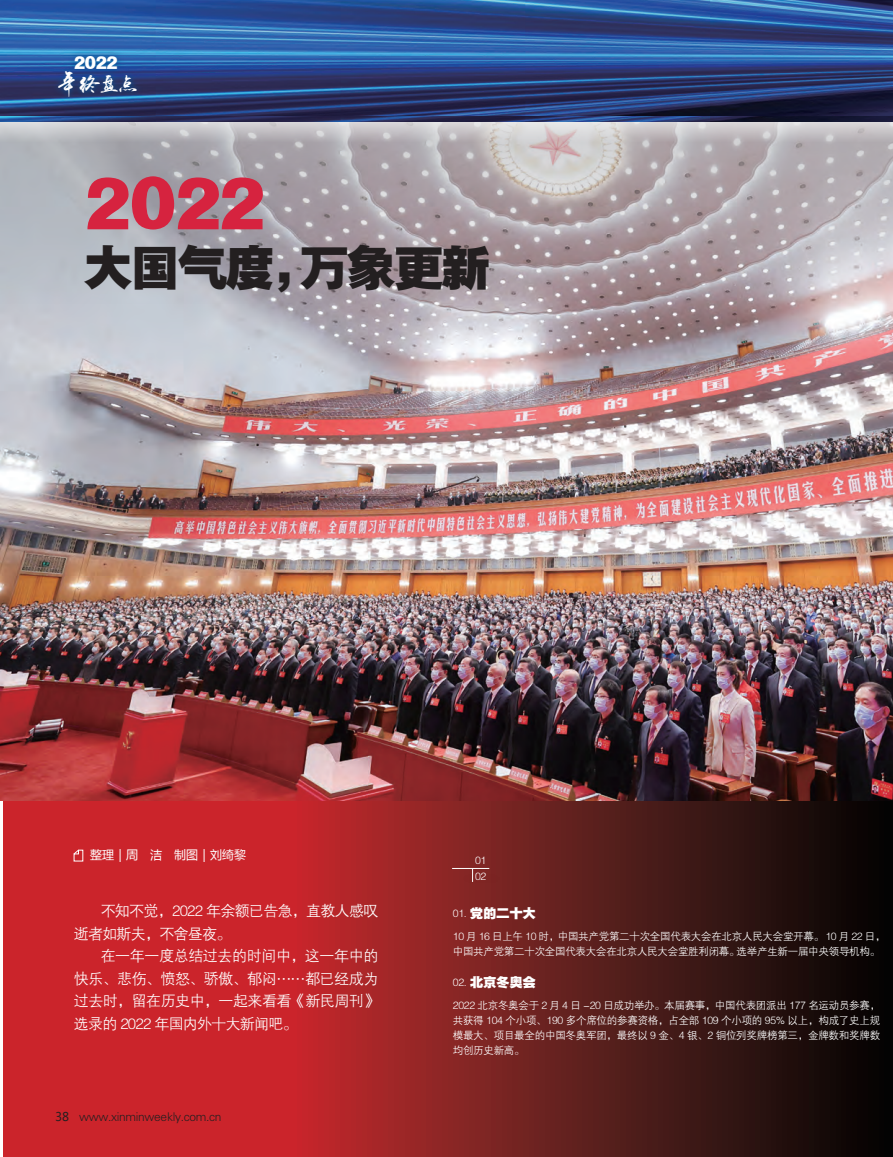
<style>
.page{position:relative;width:893px;height:1157px;background:#fff}
.page>*{position:absolute;margin:0;border:0;box-sizing:border-box;transform-origin:0 0}
.t1{font:61.35px "FZYDTHK GBK1 0";color:#d6233f}
.t2{font:49.5px "FZYDTHK GBK1 0";letter-spacing:-.05em;color:#231f20}
.t3{font:19.5px "yuweij";color:#fff}
.t4{font:15px "FZZDXJW GB1 0";letter-spacing:-.03em;color:#fff}
.t5{font:15px "FZZDXJW GB1 0";letter-spacing:-.05em;color:#fff}
.t6{font:15px "FZYDTHK GBK1 0";color:#fff}
.t7{font:13.5px "FZYDTHJW GB1 0";letter-spacing:-.025em;color:#fff}
.t8{font:12px "FZXH1 JW GB1 0";letter-spacing:-.025em;color:#231f20}
.t9{font:12px "Microsoft Ya Hei";color:#fff}
.t10{font:10.5px/15px "FZZDXJW GB1 0";letter-spacing:-.025em;color:#fff}
.s1{font-size:24px}
.s2{font-size:21px}
.s3{font-family:"Microsoft Ya Hei"}
.s4{font-family:"FZZDXJW GB1 0";font-size:10.5px}
</style>
<div class="page">
<svg style="left:3px;top:800px;width:890px;height:357px;background:#811e1f"></svg>
<img style="left:0;top:121px;width:893px;height:679px">
<img style="left:0;top:115px;width:893px;height:6px">
<img style="left:0;top:0;width:893px;height:115px">
<svg style="left:73px;top:849px;width:10px;height:12px"></svg>
<div style="left:456px;top:870px;width:50px;height:17px;background:#802523"></div>
<hr style="left:452px;top:868px;width:37px;height:1px;background:#fff">
<svg style="left:472px;top:869px;width:1px;height:13px"></svg>
<div style="left:51px;top:64px;width:93px;height:40px;background:#005495;opacity:.75"></div>
<div style="left:68px;top:49px;width:57px;height:28px;background:#005495;opacity:.75"></div>
<p class="t6" style="left:74px;top:55px;width:45px">2022</p>
<p class="t3" style="left:55px;top:71px;width:84px"><span class="s1">年</span><span class="s2">终</span>盘点</p>
<p class="t1" style="left:84px;top:170px;width:182px">2022</p>
<p class="t2" style="left:84px;top:240px;width:408px">大国气度，万象更新</p>
<p class="t9" style="left:90px;top:846px;width:158px">整理｜周　洁　制图｜刘绮黎</p>
<p class="t4" style="left:101px;top:903px;width:279px">不知不觉，2022 年余额已告急，直教人感叹</p>
<p class="t5" style="left:74px;top:925px;width:159px">逝者如斯夫，不舍昼夜。</p>
<p class="t4" style="left:101px;top:948px;width:279px">在一年一度总结过去的时间中，这一年中的</p>
<p class="t4" style="left:74px;top:970px;width:306px">快乐、悲伤、愤怒、骄傲、郁闷……都已经成为</p>
<p class="t4" style="left:74px;top:993px;width:306px">过去时，留在历史中，一起来看看《新民周刊》</p>
<p class="t5" style="left:74px;top:1015px;width:225px">选录的 2022 年国内外十大新闻吧。</p>
<p class="t8" style="left:55px;top:1109px;width:168px"><span class="s3">38</span> www.xinminweekly.com.cn</p>
<p class="t10" style="left:475px;top:852px;width:13px;line-height:16.5px">01<br>02</p>
<p class="t7" style="left:453px;top:906px;width:85px"><span class="s4">01.</span> 党的二十大</p>
<p class="t10" style="left:453px;top:928px;width:434px">10 月 16 日上午 10 时，中国共产党第二十次全国代表大会在北京人民大会堂开幕。 10 月 22 日，中国共产党第二十次全国代表大会在北京人民大会堂胜利闭幕。选举产生新一届中央领导机构。</p>
<p class="t7" style="left:453px;top:975px;width:85px"><span class="s4">02.</span> 北京冬奥会</p>
<p class="t10" style="left:453px;top:997px;width:429px;text-align:justify">2022 北京冬奥会于 2 月 4 日 -20 日成功举办。本届赛事，中国代表团派出 177 名运动员参赛，共获得 104 个小项、190 多个席位的参赛资格，占全部 109 个小项的 95% 以上，构成了史上规模最大、项目最全的中国冬奥军团，最终以 9 金、4 银、2 铜位列奖牌榜第三，金牌数和奖牌数均创历史新高。</p>
</div>
